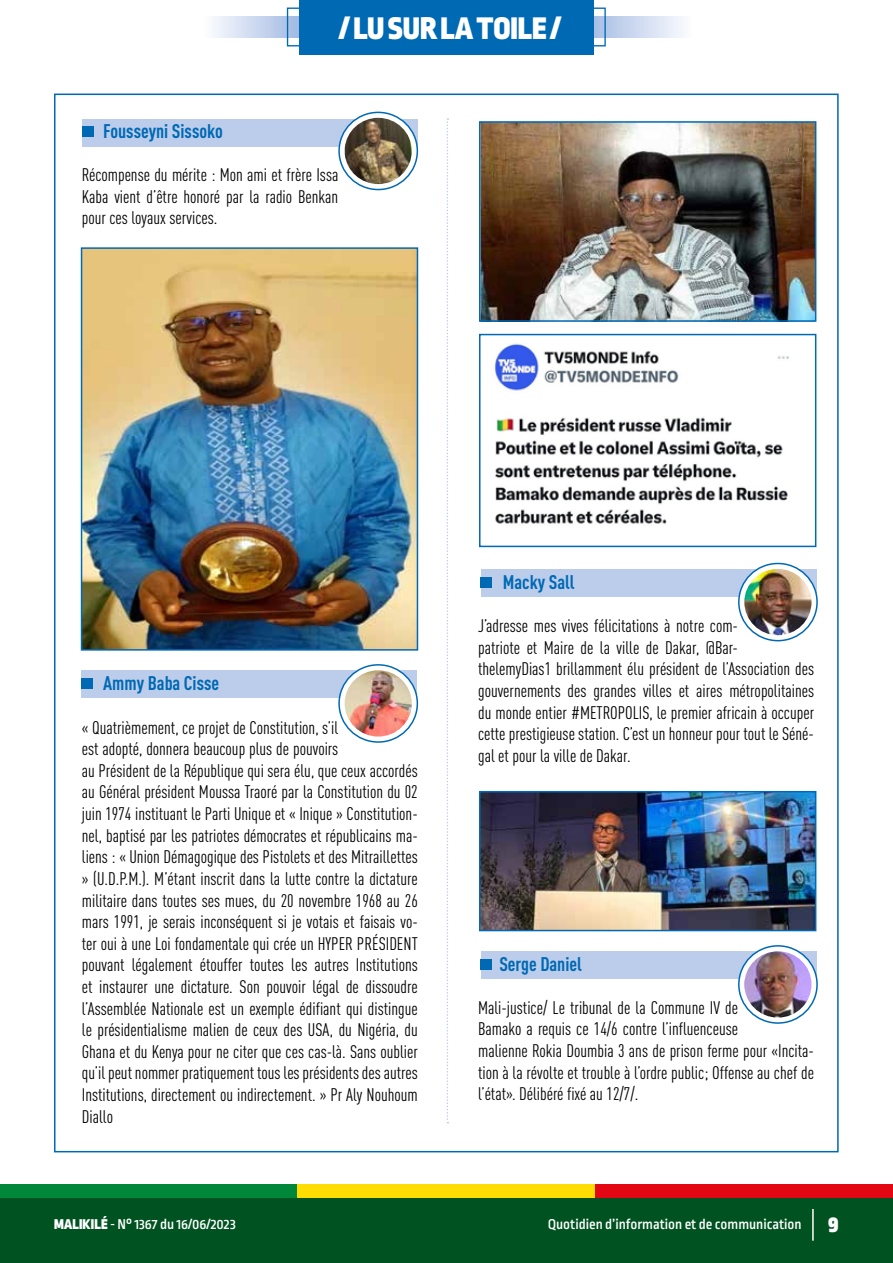
<style>
.page{position:relative;width:893px;height:1263px;background:#fff}
.page>*{position:absolute;margin:0;border:0;box-sizing:border-box;transform-origin:0 0}
.t1{font:900 33px "Ropa Sans Pro";color:#fff}
.t2{font:700 condensed 19.5px "DIN Pro";color:#0069b4}
.t3{font:condensed 18px/21.6px "DIN Pro";color:#000}
.t4{font:500 15px "Ropa Sans Pro";color:#fff}
.s1{font-weight:900}
.s2{font-weight:900;font-size:24px}
</style>
<div class="page">
<div style="left:0;top:1184px;width:298px;height:17px;background:#008739"></div>
<div style="left:298px;top:1184px;width:297px;height:17px;background:#fd0"></div>
<div style="left:595px;top:1184px;width:298px;height:17px;background:#e30613"></div>
<div style="left:0;top:1198px;width:893px;height:65px;background:#005321"></div>
<hr style="left:812px;top:1209px;width:2px;height:32px;background:#fff">
<div style="left:481px;top:951px;width:336px;height:27px;background:#bccdeb"></div>
<div style="left:480px;top:959px;width:12px;height:11px;background:#0069b4"></div>
<div style="left:481px;top:569px;width:336px;height:27px;background:#bccdeb"></div>
<div style="left:480px;top:577px;width:12px;height:11px;background:#0069b4"></div>
<div style="left:81px;top:671px;width:336px;height:27px;background:#bccdeb"></div>
<div style="left:81px;top:678px;width:12px;height:11px;background:#0069b4"></div>
<div style="left:82px;top:119px;width:336px;height:27px;background:#bccdeb"></div>
<div style="left:82px;top:127px;width:12px;height:10px;background:#0069b4"></div>
<svg style="left:213px;top:16px;width:470px;height:22px;background:#cddaf0"></svg>
<div style="left:299px;top:0;width:295px;height:54px;background:#0069b4"></div>
<div style="left:287px;top:8px;width:319px;height:38px;border:1px solid #0069b4"></div>
<svg style="left:447px;top:118px;width:1px;height:1005px"></svg>
<svg style="left:339px;top:112px;width:78px;height:78px"></svg>
<div style="left:338px;top:112px;width:80px;height:78px;border:2px solid #0069b4;border-radius:50%"></div>
<img style="left:345px;top:118px;width:67px;height:66px">
<svg style="left:339px;top:665px;width:78px;height:77px"></svg>
<div style="left:338px;top:664px;width:80px;height:79px;border:2px solid #0069b4;border-radius:50%"></div>
<img style="left:345px;top:670px;width:67px;height:66px">
<img style="left:84px;top:250px;width:331px;height:398px">
<div style="left:81px;top:247px;width:337px;height:404px;border:2px solid #0069b4"></div>
<img style="left:482px;top:124px;width:331px;height:195px">
<div style="left:479px;top:121px;width:337px;height:201px;border:2px solid #0069b4"></div>
<img style="left:494px;top:343px;width:295px;height:181px">
<div style="left:479px;top:334px;width:337px;height:213px;border:2px solid #0069b4"></div>
<img style="left:482px;top:794px;width:331px;height:134px">
<div style="left:479px;top:791px;width:337px;height:140px;border:2px solid #0069b4"></div>
<svg style="left:739px;top:563px;width:78px;height:78px"></svg>
<div style="left:738px;top:563px;width:80px;height:78px;border:2px solid #0069b4;border-radius:50%"></div>
<img style="left:744px;top:569px;width:67px;height:66px">
<svg style="left:739px;top:946px;width:78px;height:77px"></svg>
<div style="left:738px;top:945px;width:80px;height:79px;border:2px solid #0069b4;border-radius:50%"></div>
<img style="left:744px;top:951px;width:67px;height:66px">
<h1 class="t1" style="left:339px;top:9px;width:224px">/ LU SUR LA TOILE /</h1>
<p class="t2" style="left:103px;top:116px;width:121px">Fousseyni Sissoko</p>
<p class="t3" style="left:82px;top:163px;width:258px;text-align:justify">Récompense du mérite : Mon ami et frère Issa Kaba vient d’être honoré par la radio Benkan pour ces loyaux services.</p>
<p class="t2" style="left:103px;top:669px;width:118px">Ammy Baba Cisse</p>
<p class="t3" style="left:82px;top:715px;width:337px">« Quatrièmement, ce projet de Constitution, s’il<br>est adopté, donnera beaucoup plus de pouvoirs<br>au Président de la République qui sera élu, que ceux accordés au Général président Moussa Traoré par la Constitution du 02 juin 1974 instituant le Parti Unique et « Inique » Constitution&shy;nel, baptisé par les patriotes démocrates et républicains ma&shy;liens : « Union Démagogique des Pistolets et des Mitraillettes » (U.D.P.M.). M’étant inscrit dans la lutte contre la dictature militaire dans toutes ses mues, du 20 novembre 1968 au 26 mars 1991, je serais inconséquent si je votais et faisais vo&shy;ter oui à une Loi fondamentale qui crée un HYPER PRÉSIDENT pouvant légalement étouffer toutes les autres Institutions et instaurer une dictature. Son pouvoir légal de dissoudre l’Assemblée Nationale est un exemple édifiant qui distingue le présidentialisme malien de ceux des USA, du Nigéria, du Ghana et du Kenya pour ne citer que ces cas-là. Sans oublier qu’il peut nommer pratiquement tous les présidents des autres Institutions, directement ou indirectement. » Pr Aly Nouhoum Diallo</p>
<p class="t2" style="left:503px;top:567px;width:73px">Macky Sall</p>
<p class="t3" style="left:478px;top:614px;width:337px">J’adresse mes vives félicitations à notre com-<br>patriote et Maire de la ville de Dakar, @Bar&shy;thelemyDias1 brillamment élu président de l’Association des gouvernements des grandes villes et aires métropolitaines du monde entier #METROPOLIS, le premier africain à occuper cette prestigieuse station. C’est un honneur pour tout le Séné&shy;gal et pour la ville de Dakar.</p>
<p class="t2" style="left:499px;top:949px;width:84px">Serge Daniel</p>
<p class="t3" style="left:478px;top:995px;width:337px">Mali-justice/ Le tribunal de la Commune IV de<br>Bamako a requis ce 14/6 contre l’influenceuse<br>malienne Rokia Doumbia 3 ans de prison ferme pour «Incita&shy;tion à la révolte et trouble à l’ordre public; Offense au chef de l’état». Délibéré fixé au 12/7/.</p>
<p class="t4" style="left:54px;top:1216px;width:183px"><span class="s1">MALIKILÉ</span> - N° 1367 du 16/06/2023</p>
<p class="t4" style="left:548px;top:1216px;width:292px">Quotidien d’information et de communication <span class="s2">9</span></p>
</div>
